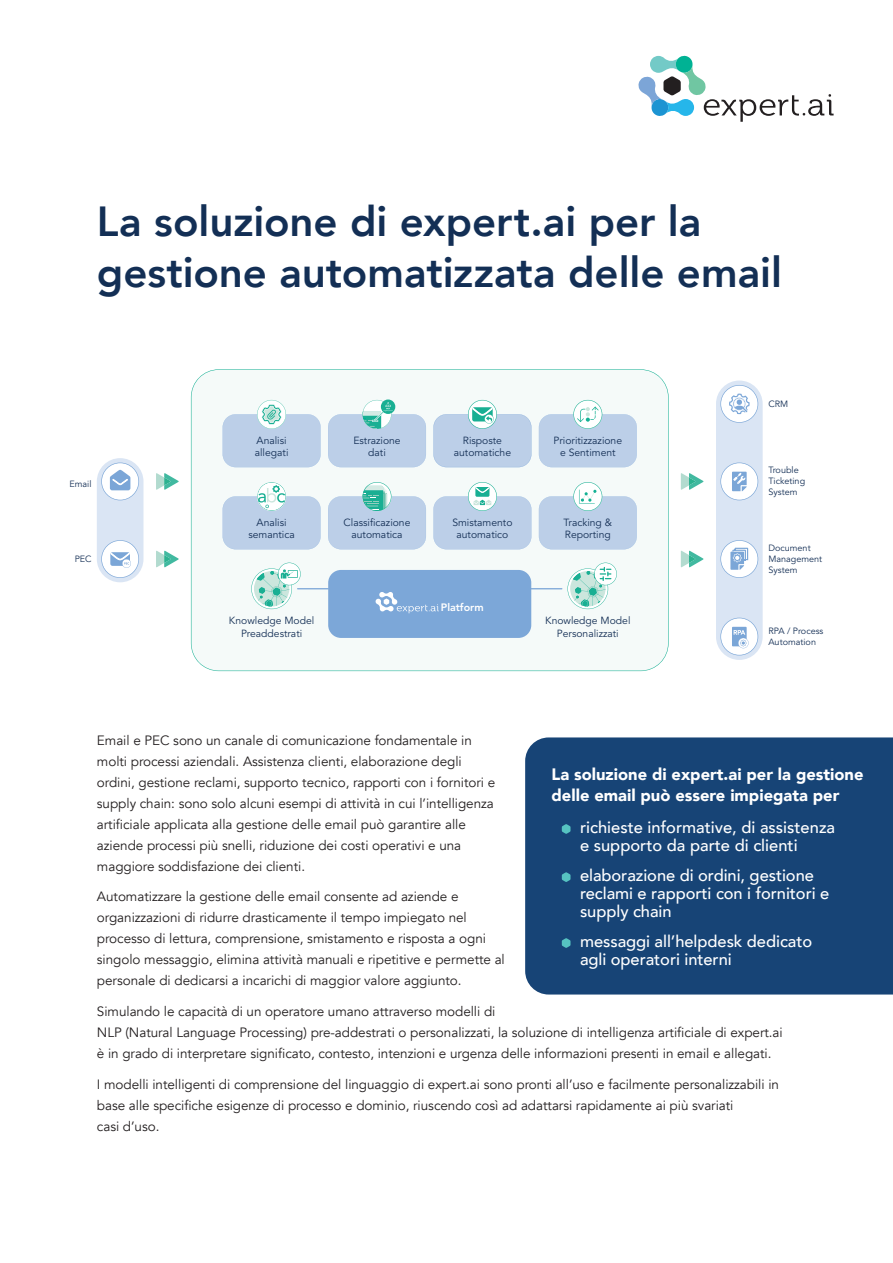
<style>
.page{position:relative;width:893px;height:1263px;background:#fff}
.page>*{position:absolute;margin:0;border:0;box-sizing:border-box;transform-origin:0 0}
.t1{font:800 42px/51px "Avenir";color:#132f55}
.t2{font:500 16.5px/18px "Avenir";letter-spacing:-.005em;color:#fff}
.t3{font:900 16.5px/21px "Avenir";color:#fff}
.t4{font:13.5px/21px "Avenir";letter-spacing:-.005em;color:#231f20}
.t5{font:800 10.65px "Avenir";color:#fff}
.t6{font:10.35px/12.5px "Avenir";color:#142f55;text-align:center}
.t7{font:9px/10.8px "Avenir";color:#142f55}
</style>
<div class="page">
<svg style="left:638px;top:56px;width:196px;height:66px"></svg>
<svg style="left:156px;top:473px;width:23px;height:17px"></svg>
<svg style="left:681px;top:473px;width:22px;height:17px"></svg>
<svg style="left:156px;top:551px;width:23px;height:16px"></svg>
<svg style="left:681px;top:551px;width:22px;height:16px"></svg>
<div style="left:191px;top:369px;width:478px;height:302px;background:#f5faf9"></div>
<div style="left:97px;top:458px;width:46px;height:124px;background:#dae5f4;border-radius:23px"></div>
<svg style="left:101px;top:540px;width:38px;height:38px"></svg>
<svg style="left:101px;top:463px;width:38px;height:37px"></svg>
<div style="left:716px;top:380px;width:47px;height:280px;background:#dae5f4;border-radius:23px"></div>
<svg style="left:720px;top:385px;width:38px;height:38px"></svg>
<svg style="left:720px;top:462px;width:38px;height:38px"></svg>
<svg style="left:720px;top:540px;width:38px;height:38px"></svg>
<svg style="left:720px;top:618px;width:38px;height:37px"></svg>
<div style="left:328px;top:570px;width:203px;height:68px;background:#7ca7d8;border-radius:13px"></div>
<svg style="left:328px;top:400px;width:98px;height:67px"></svg>
<svg style="left:223px;top:482px;width:98px;height:67px"></svg>
<svg style="left:328px;top:482px;width:98px;height:67px"></svg>
<svg style="left:539px;top:482px;width:98px;height:67px"></svg>
<svg style="left:579px;top:490px;width:16px;height:13px"></svg>
<svg style="left:375px;top:592px;width:64px;height:21px"></svg>
<svg style="left:223px;top:400px;width:98px;height:67px"></svg>
<svg style="left:433px;top:482px;width:98px;height:67px"></svg>
<svg style="left:433px;top:400px;width:98px;height:67px"></svg>
<svg style="left:539px;top:400px;width:98px;height:67px"></svg>
<hr style="left:297px;top:588px;width:32px;height:1px;background:#7ba6d7">
<hr style="left:531px;top:588px;width:31px;height:1px;background:#7ba6d7">
<svg style="left:567px;top:563px;width:50px;height:46px"></svg>
<svg style="left:251px;top:563px;width:50px;height:46px"></svg>
<div style="left:525px;top:737px;width:368px;height:257px;background:#174476"></div>
<svg style="left:562px;top:824px;width:8px;height:10px"></svg>
<svg style="left:562px;top:872px;width:8px;height:10px"></svg>
<svg style="left:562px;top:938px;width:8px;height:10px"></svg>
<p class="t1" style="left:97px;top:196px;width:686px">La soluzione di expert.ai per la gestione automatizzata delle email</p>
<p class="t7" style="left:70px;top:479px;width:24px">Email</p>
<p class="t7" style="left:75px;top:554px;width:18px">PEC</p>
<p class="t6" style="left:255px;top:434px;width:35px;text-align:left">Analisi allegati</p>
<p class="t6" style="left:353px;top:434px;width:49px">Estrazione dati</p>
<p class="t6" style="left:554px;top:434px;width:70px">Prioritizzazione e Sentiment</p>
<p class="t6" style="left:454px;top:434px;width:59px">Risposte automatiche</p>
<p class="t6" style="left:248px;top:516px;width:48px">Analisi semantica</p>
<p class="t6" style="left:344px;top:516px;width:68px">Classificazione automatica</p>
<p class="t6" style="left:564px;top:516px;width:50px;text-align:left">Tracking &amp;<br>Reporting</p>
<p class="t6" style="left:452px;top:516px;width:62px">Smistamento automatico</p>
<p class="t5" style="left:441px;top:599px;width:45px">Platform</p>
<p class="t6" style="left:229px;top:614px;width:87px">Knowledge Model<br>Preaddestrati</p>
<p class="t6" style="left:545px;top:614px;width:87px">Knowledge Model<br>Personalizzati</p>
<p class="t7" style="left:768px;top:399px;width:21px">CRM</p>
<p class="t7" style="left:768px;top:465px;width:38px">Trouble<br>Ticketing<br>System</p>
<p class="t7" style="left:768px;top:543px;width:55px">Document<br>Management<br>System</p>
<p class="t7" style="left:768px;top:626px;width:57px">RPA / Process<br>Automation</p>
<p class="t4" style="left:97px;top:730px;width:400px">Email e PEC sono un canale di comunicazione fondamentale in molti processi aziendali. Assistenza clienti, elaborazione degli ordini, gestione reclami, supporto tecnico, rapporti con i fornitori e supply chain: sono solo alcuni esempi di attività in cui l’intelligenza artificiale applicata alla gestione delle email può garantire alle aziende processi più snelli, riduzione dei costi operativi e una maggiore soddisfazione dei clienti.</p>
<p class="t4" style="left:97px;top:886px;width:409px">Automatizzare la gestione delle email consente ad aziende e organizzazioni di ridurre drasticamente il tempo impiegato nel processo di lettura, comprensione, smistamento e risposta a ogni singolo messaggio, elimina attività manuali e ripetitive e permette al personale di dedicarsi a incarichi di maggior valore aggiunto.</p>
<p class="t3" style="left:552px;top:764px;width:313px">La soluzione di expert.ai per la gestione delle email può essere impiegata per</p>
<p class="t2" style="left:580px;top:817px;width:257px">richieste informative, di assistenza e supporto da parte di clienti</p>
<p class="t2" style="left:580px;top:865px;width:251px">elaborazione di ordini, gestione reclami e rapporti con i fornitori e supply chain</p>
<p class="t2" style="left:580px;top:931px;width:234px">messaggi all’helpdesk dedicato agli operatori interni</p>
<p class="t4" style="left:97px;top:1001px;width:687px">Simulando le capacità di un operatore umano attraverso modelli di<br>NLP (Natural Language Processing) pre-addestrati o personalizzati, la soluzione di intelligenza artificiale di expert.ai è in grado di interpretare significato, contesto, intenzioni e urgenza delle informazioni presenti in email e allegati.</p>
<p class="t4" style="left:97px;top:1074px;width:684px">I modelli intelligenti di comprensione del linguaggio di expert.ai sono pronti all’uso e facilmente personalizzabili in base alle specifiche esigenze di processo e dominio, riuscendo così ad adattarsi rapidamente ai più svariati<br>casi d’uso.</p>
</div>
